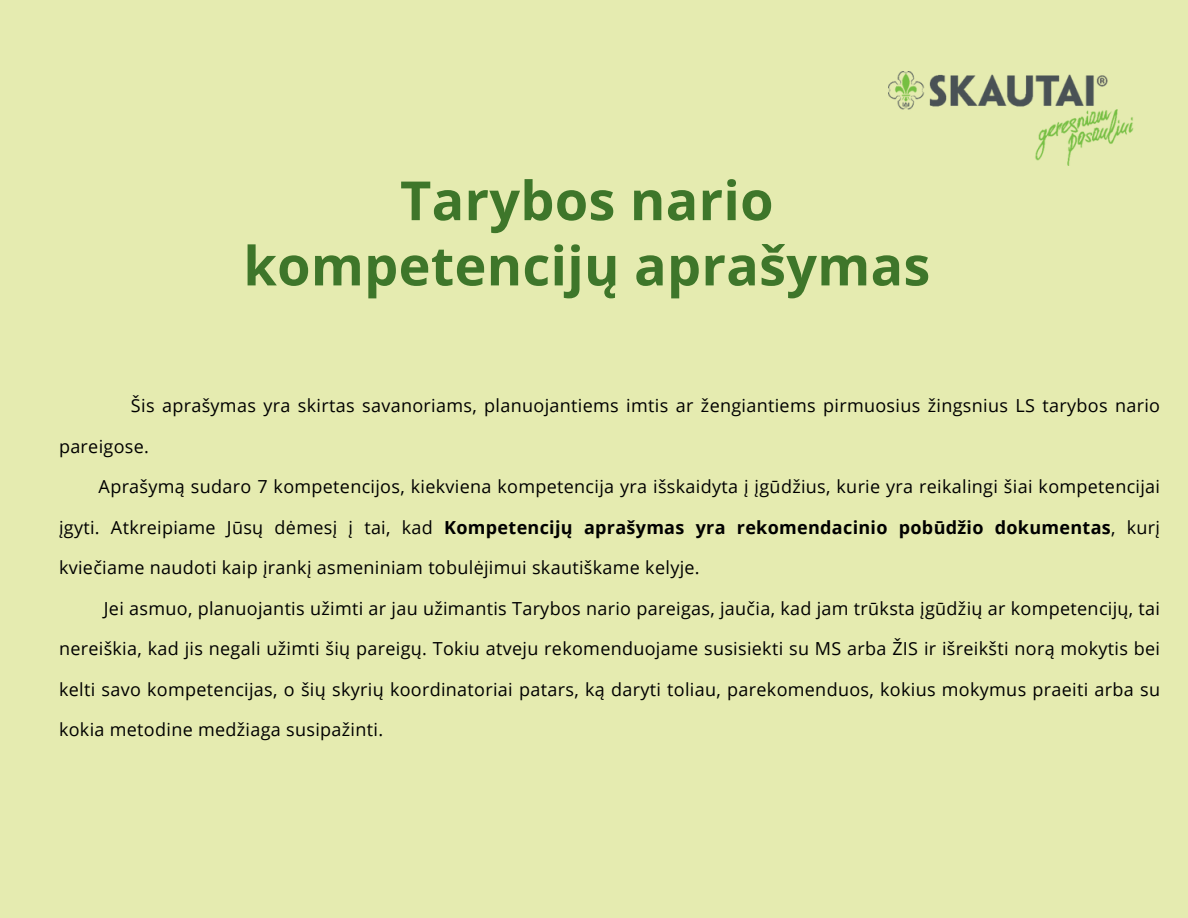
<style>
.page{position:relative;width:1188px;height:918px;background:#e5ebb0}
.page>*{position:absolute;margin:0;border:0;box-sizing:border-box;transform-origin:0 0}
.t1{font:700 54px/65.2px "Open Sans";letter-spacing:.005em;color:#3e762a;text-align:center}
.t2{font:18px "Open Sans";letter-spacing:.015em;color:#000}
.t3{font:700 18px "Open Sans";letter-spacing:.015em;color:#000}
.s1{font-weight:400}
</style>
<div class="page">
<img style="left:889px;top:72px;width:245px;height:93px">
<p class="t1" style="left:243px;top:167px;width:688px">Tarybos nario kompetencijų aprašymas</p>
<p class="t2" style="left:131px;top:393px;width:1031px">Šis aprašymas yra skirtas savanoriams, planuojantiems imtis ar žengiantiems pirmuosius žingsnius LS tarybos nario</p>
<p class="t2" style="left:59px;top:434px;width:92px">pareigose.</p>
<h1 class="t2" style="left:99px;top:474px;width:1063px">Aprašymą sudaro 7 kompetencijos, kiekviena kompetencija yra išskaidyta į įgūdžius, kurie yra reikalingi šiai kompetencijai</h1>
<h1 class="t3" style="left:59px;top:515px;width:1103px"><span class="s1">įgyti. Atkreipiame Jūsų dėmesį į tai, kad</span> Kompetencijų aprašymas yra rekomendacinio pobūdžio dokumentas<span class="s1">, kurį</span></h1>
<h1 class="t2" style="left:59px;top:555px;width:642px">kviečiame naudoti kaip įrankį asmeniniam tobulėjimui skautiškame kelyje.</h1>
<p class="t2" style="left:104px;top:596px;width:1058px">Jei asmuo, planuojantis užimti ar jau užimantis Tarybos nario pareigas, jaučia, kad jam trūksta įgūdžių ar kompetencijų, tai</p>
<p class="t2" style="left:59px;top:636px;width:1103px">nereiškia, kad jis negali užimti šių pareigų. Tokiu atveju rekomenduojame susisiekti su MS arba ŽIS ir išreikšti norą mokytis bei</p>
<p class="t2" style="left:59px;top:677px;width:1103px">kelti savo kompetencijas, o šių skyrių koordinatoriai patars, ką daryti toliau, parekomenduos, kokius mokymus praeiti arba su</p>
<p class="t2" style="left:59px;top:717px;width:326px">kokia metodine medžiaga susipažinti.</p>
</div>
